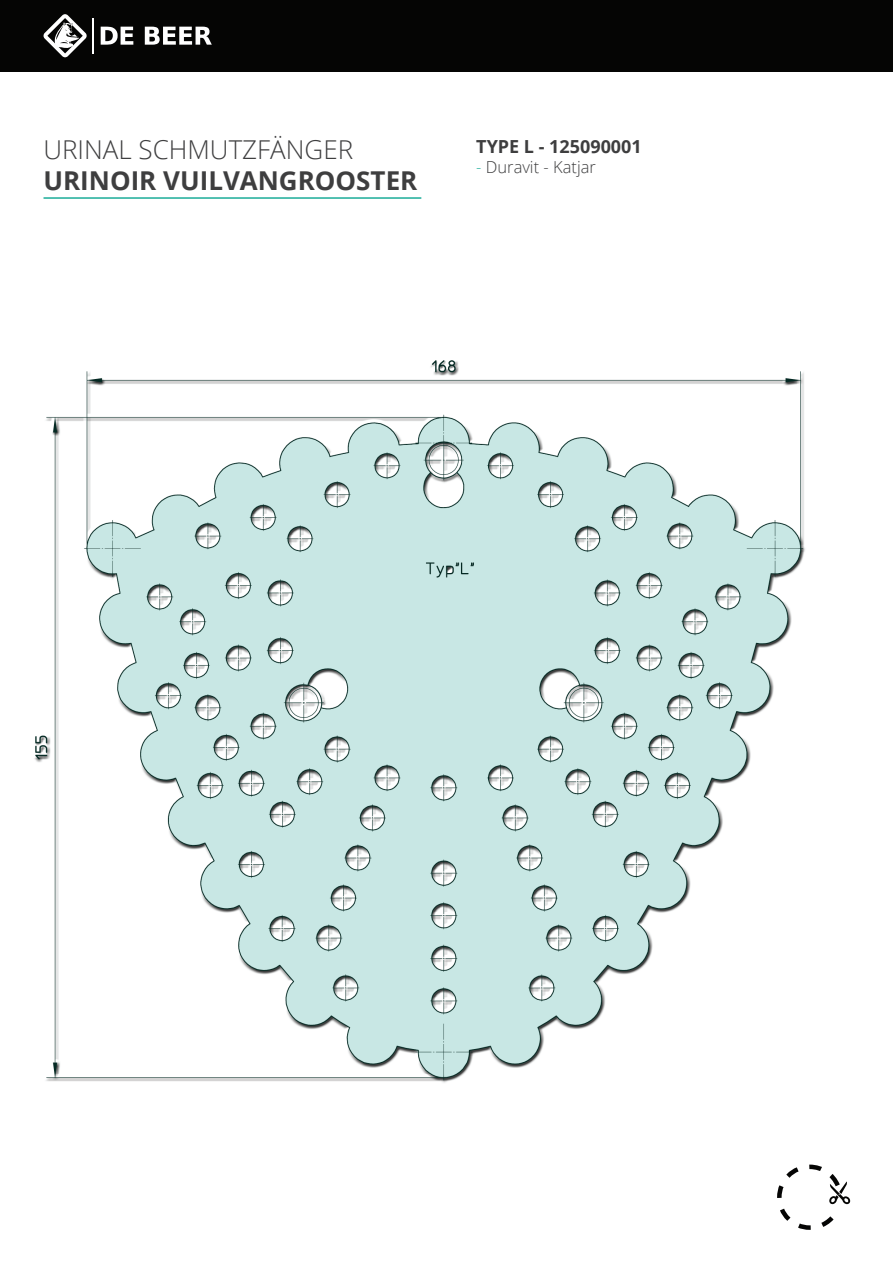
<style>
.page{position:relative;width:893px;height:1263px;background:#fff}
.page>*{position:absolute;margin:0;border:0;box-sizing:border-box;transform-origin:0 0}
.t1{font:700 25.95px "Open Sans";color:#3e3e3f}
.t2{font:300 25.95px "Open Sans";color:#3e3e3f}
.t3{font:700 18px "Open Sans";color:#3e3e3f}
.t4{font:300 16.5px "Open Sans";color:#3e3e3f}
.s1{color:#1bac99}
</style>
<div class="page">
<div style="left:0;top:0;width:893px;height:72px;background:#050504"></div>
<svg style="left:101px;top:27px;width:32px;height:18px"></svg>
<svg style="left:145px;top:27px;width:67px;height:18px"></svg>
<hr style="left:92px;top:18px;width:1px;height:35px;background:#fff">
<svg style="left:43px;top:14px;width:44px;height:43px"></svg>
<hr style="left:44px;top:197px;width:377px;height:2px;background:#1bac99">
<svg style="left:777px;top:1164px;width:74px;height:66px"></svg>
<img style="left:34px;top:360px;width:771px;height:723px">
<p class="t2" style="left:44px;top:132px;width:311px">URINAL SCHMUTZFÄNGER</p>
<p class="t1" style="left:44px;top:162px;width:375px">URINOIR VUILVANGROOSTER</p>
<p class="t3" style="left:476px;top:133px;width:167px">TYPE L - 125090001</p>
<p class="t4" style="left:476px;top:155px;width:121px"><span class="s1">-</span> Duravit - Katjar</p>
</div>
